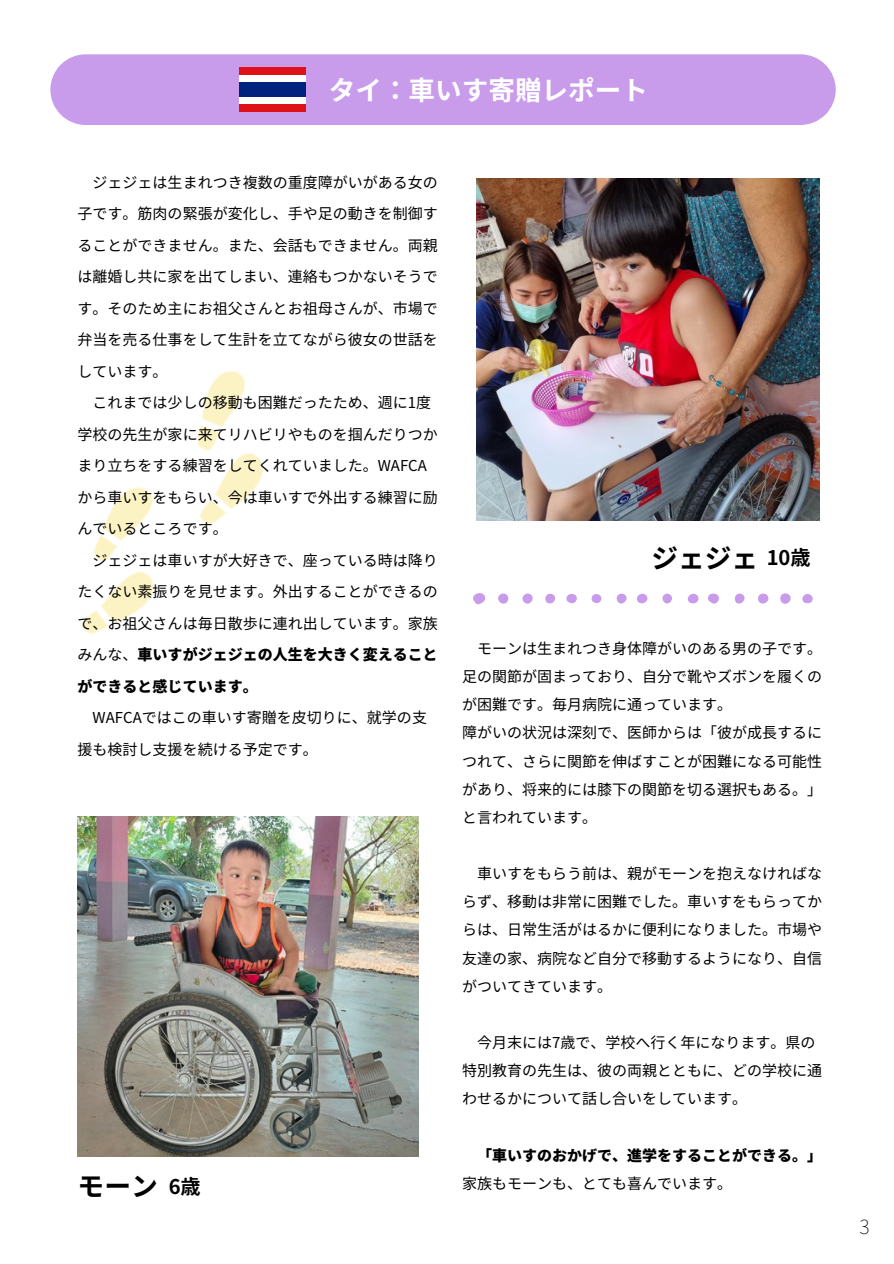
<style>
.page{position:relative;width:894px;height:1264px;background:#fff}
.page>*{position:absolute;margin:0;border:0;box-sizing:border-box;transform-origin:0 0}
.t1{font:700 26.7px "Noto Sans JP";color:#000}
.t2{font:700 26.55px "Noto Sans JP";color:#fff}
.t3{font:700 20.1px "Noto Sans JP";color:#000}
.t4{font:100 19.5px "Noto Sans JP";color:#000}
.t5{font:15px/28.2px "Noto Sans JP";color:#000;text-align:justify}
.t6{font:900 15px "Noto Sans JP";color:#000}
.s1{font-weight:400}
</style>
<div class="page">
<div style="left:50px;top:54px;width:785px;height:71px;background:#c99ceb"></div>
<img style="left:477px;top:179px;width:342px;height:342px">
<div style="left:239px;top:75px;width:66px;height:7px;background:#fff"></div>
<div style="left:239px;top:97px;width:66px;height:7px;background:#fff"></div>
<div style="left:239px;top:104px;width:66px;height:7px;background:#de1018"></div>
<div style="left:239px;top:67px;width:66px;height:8px;background:#de1018"></div>
<div style="left:239px;top:82px;width:66px;height:15px;background:#00247d"></div>
<img style="left:78px;top:816px;width:340px;height:340px">
<svg style="left:473px;top:593px;width:12px;height:11px"></svg>
<svg style="left:708px;top:593px;width:11px;height:10px"></svg>
<div style="left:780px;top:593px;width:10px;height:10px;background:#c99ceb;border-radius:50%"></div>
<div style="left:757px;top:593px;width:11px;height:10px;background:#c99ceb;border-radius:50%"></div>
<div style="left:498px;top:593px;width:10px;height:10px;background:#c99ceb;border-radius:50%"></div>
<svg style="left:687px;top:593px;width:11px;height:11px"></svg>
<div style="left:522px;top:593px;width:10px;height:10px;background:#c99ceb;border-radius:50%"></div>
<div style="left:636px;top:593px;width:11px;height:10px;background:#c99ceb;border-radius:50%"></div>
<svg style="left:566px;top:594px;width:11px;height:9px"></svg>
<div style="left:734px;top:593px;width:10px;height:10px;background:#c99ceb;border-radius:50%"></div>
<svg style="left:802px;top:594px;width:11px;height:9px"></svg>
<div style="left:616px;top:593px;width:10px;height:10px;background:#c99ceb;border-radius:50%"></div>
<div style="left:545px;top:593px;width:10px;height:10px;background:#c99ceb;border-radius:5px"></div>
<svg style="left:662px;top:593px;width:9px;height:10px"></svg>
<div style="left:591px;top:594px;width:10px;height:9px;background:#c99ceb;border-radius:50%"></div>
<img style="left:82px;top:371px;width:181px;height:263px">
<p class="t2" style="left:329px;top:69px;width:320px">タイ：車いす寄贈レポート</p>
<h3 class="t5" style="left:93px;top:167px;width:346px">ジェジェは生まれつき複数の重度障がいがある女の</h3>
<h3 class="t5" style="left:78px;top:199px;width:361px">子です。筋肉の緊張が変化し、手や足の動きを制御す</h3>
<h3 class="t5" style="left:78px;top:230px;width:361px">ることができません。また、会話もできません。両親</h3>
<h3 class="t5" style="left:78px;top:262px;width:361px">は離婚し共に家を出てしまい、連絡もつかないそうで</h3>
<h3 class="t5" style="left:78px;top:293px;width:361px">す。そのため主にお祖父さんとお祖母さんが、市場で</h3>
<h3 class="t5" style="left:78px;top:325px;width:361px">弁当を売る仕事をして生計を立てながら彼女の世話を</h3>
<h3 class="t5" style="left:78px;top:356px;width:91px">しています。</h3>
<h3 class="t5" style="left:93px;top:388px;width:340px">これまでは少しの移動も困難だったため、週に1度</h3>
<h3 class="t5" style="left:78px;top:419px;width:361px">学校の先生が家に来てリハビリやものを掴んだりつか</h3>
<h3 class="t5" style="left:78px;top:451px;width:351px">まり立ちをする練習をしてくれていました。WAFCA</h3>
<h3 class="t5" style="left:78px;top:482px;width:361px">から車いすをもらい、今は車いすで外出する練習に励</h3>
<h3 class="t5" style="left:78px;top:514px;width:151px">んでいるところです。</h3>
<h3 class="t5" style="left:93px;top:545px;width:346px">ジェジェは車いすが大好きで、座っている時は降り</h3>
<h3 class="t5" style="left:78px;top:577px;width:361px">たくない素振りを見せます。外出することができるの</h3>
<h3 class="t5" style="left:78px;top:608px;width:361px">で、お祖父さんは毎日散歩に連れ出しています。家族</h3>
<h3 class="t6" style="left:78px;top:643px;width:361px"><span class="s1">みんな、</span>車いすがジェジェの人生を大きく変えること</h3>
<h3 class="t6" style="left:78px;top:674px;width:181px">ができると感じています。</h3>
<h3 class="t5" style="left:93px;top:703px;width:334px">WAFCAではこの車いす寄贈を皮切りに、就学の支</h3>
<h3 class="t5" style="left:78px;top:734px;width:241px">援も検討し支援を続ける予定です。</h3>
<p class="t1" style="left:651px;top:536px;width:108px">ジェジェ</p>
<h1 class="t3" style="left:766px;top:542px;width:45px">10歳</h1>
<h2 class="t5" style="left:462px;top:633px;width:361px;text-indent:15px">モーンは生まれつき身体障がいのある男の子です。足の関節が固まっており、自分で靴やズボンを履くのが困難です。毎月病院に通っています。</h2>
<p class="t5" style="left:462px;top:718px;width:361px">障がいの状況は深刻で、医師からは「彼が成長するにつれて、さらに関節を伸ばすことが困難になる可能性があり、将来的には膝下の関節を切る選択もある。」と言われています。</p>
<h1 class="t5" style="left:462px;top:858px;width:361px;text-indent:15px">車いすをもらう前は、親がモーンを抱えなければならず、移動は非常に困難でした。車いすをもらってからは、日常生活がはるかに便利になりました。市場や友達の家、病院など自分で移動するようになり、自信がついてきています。</h1>
<h2 class="t5" style="left:462px;top:1027px;width:361px;text-align:left;text-indent:15px">今月末には7歳で、学校へ行く年になります。県の特別教育の先生は、彼の両親とともに、どの学校に通わせるかについて話し合いをしています。</h2>
<p class="t6" style="left:477px;top:1143px;width:346px">「車いすのおかげで、進学をすることができる。」</p>
<p class="t1" style="left:78px;top:1165px;width:82px">モーン</p>
<p class="t3" style="left:169px;top:1170px;width:34px">6歳</p>
<p class="t5" style="left:462px;top:1168px;width:271px">家族もモーンも、とても喜んでいます。</p>
<p class="t4" style="left:859px;top:1210px;width:12px">3</p>
</div>
